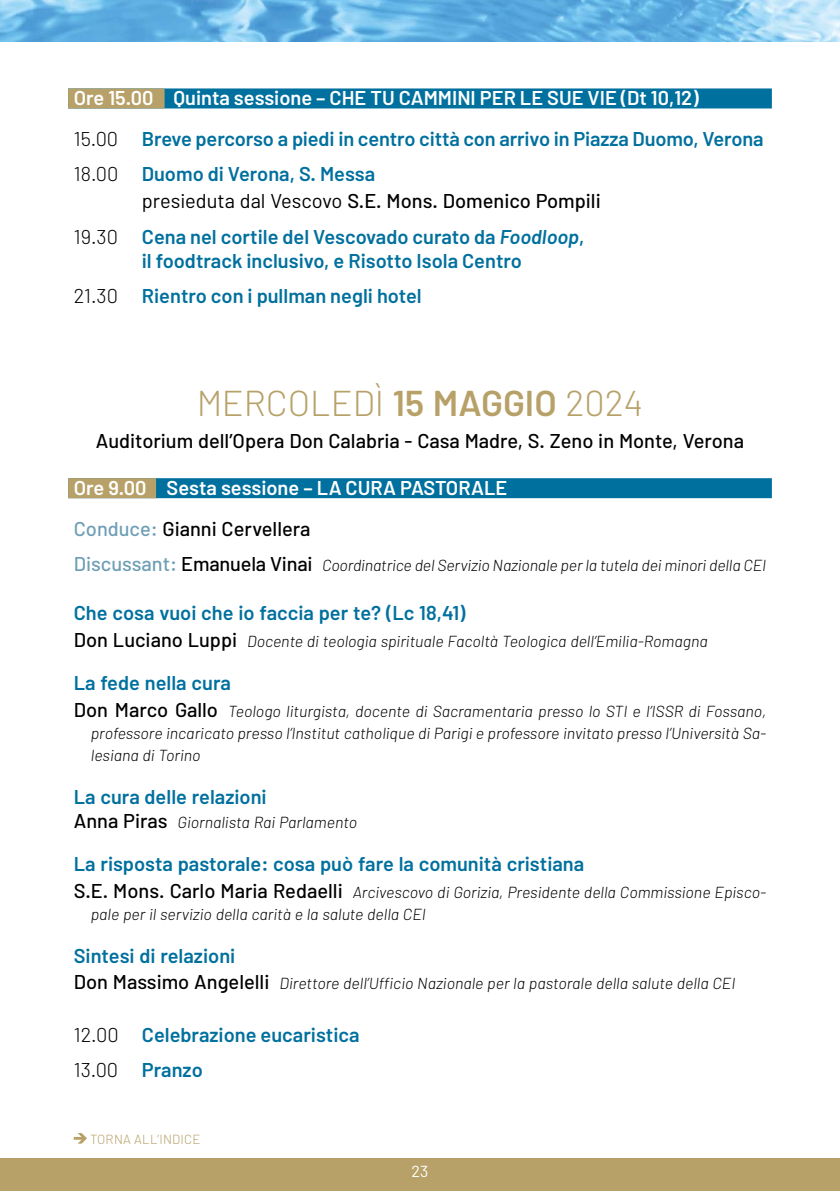
<style>
.page{position:relative;width:840px;height:1191px;background:#fff}
.page>*{position:absolute;margin:0;border:0;box-sizing:border-box;transform-origin:0 0}
.SP_data{font:300 36px "Barlow";color:#b7a168}
.SP_sessioneTitolo{font:600 20px/24px "Barlow";color:#00709e;text-align:center}
.ST_titolointervento{font:600 20px "Barlow";color:#00709e}
.SP_sessione{font:600 20px "Barlow";color:#fff}
.SP_dove{font:500 20px "Barlow";color:#000}
.ST_relatore{font:500 20px "Barlow";color:#000}
.ST_spiegazione{font:500 20px "Barlow";color:#000}
.ST_relatore-2{font:italic 300 16px/22px "Barlow";color:#000;text-align:justify}
.t1{font:16px "Barlow";color:#fff}
.t2{font:300 13.2px "Barlow";letter-spacing:.02em;color:#b7a168}
.s1{font-weight:300;color:#000}
.s2{font-weight:400}
.s3{font-style:italic}
.s4{font-weight:600}
.s5{color:#6d9eb5}
.s6{font-weight:500;font-style:normal;font-size:20px;color:#6d9eb5}
.s7{font-weight:500;font-style:normal;font-size:20px}
</style>
<div class="page">
<img style="left:0;top:0;width:839px;height:41px">
<div style="left:0;top:1158px;width:839px;height:33px;background:#b7a168"></div>
<div style="left:68px;top:88px;width:703px;height:20px;background:#00709e"></div>
<div style="left:68px;top:88px;width:96px;height:20px;background:#b7a168"></div>
<div style="left:68px;top:478px;width:703px;height:20px;background:#00709e"></div>
<div style="left:68px;top:478px;width:88px;height:20px;background:#b7a168"></div>
<svg style="left:74px;top:1133px;width:13px;height:10px"></svg>
<p class="SP_sessione" style="left:74px;top:85px;width:626px">Ore 15.00 Quinta sessione – CHE TU CAMMINI PER LE SUE VIE (Dt 10,12)</p>
<p class="SP_sessioneTitolo" style="left:74px;top:127px;width:691px"><span class="s1">15.00</span> Breve percorso a piedi in centro città con arrivo in Piazza Duomo, Verona</p>
<p class="SP_sessioneTitolo" style="left:74px;top:162px;width:303px"><span class="s1">18.00</span> Duomo di Verona, S. Messa</p>
<p class="ST_relatore" style="left:142px;top:189px;width:460px"><span class="s2">presieduta dal Vescovo</span> S.E. Mons. Domenico Pompili</p>
<p class="SP_sessioneTitolo" style="left:74px;top:224px;width:512px"><span class="s1">19.30</span> Cena nel cortile del Vescovado curato da <span class="s3">Foodloop</span>, il foodtrack inclusivo, e Risotto Isola Centro</p>
<p class="SP_sessioneTitolo" style="left:74px;top:283px;width:349px"><span class="s1">21.30</span> Rientro con i pullman negli hotel</p>
<p class="SP_data" style="left:197px;top:381px;width:447px">MERCOLEDÌ <span class="s4">15 MAGGIO</span> 2024</p>
<p class="SP_dove" style="left:96px;top:428px;width:649px">Auditorium dell’Opera Don Calabria - Casa Madre, S. Zeno in Monte, Verona</p>
<p class="SP_sessione" style="left:74px;top:475px;width:435px">Ore 9.00 Sesta sessione – LA CURA PASTORALE</p>
<p class="ST_spiegazione" style="left:74px;top:516px;width:238px"><span class="s5">Conduce:</span> Gianni Cervellera</p>
<p class="ST_relatore-2" style="left:74px;top:554px;width:693px"><span class="s6">Discussant:</span> <span class="s7">Emanuela Vinai</span> Coordinatrice del Servizio Nazionale per la tutela dei minori della CEI</p>
<p class="ST_titolointervento" style="left:74px;top:600px;width:393px">Che cosa vuoi che io faccia per te? (Lc 18,41)</p>
<p class="ST_relatore-2" style="left:74px;top:629px;width:635px"><span class="s7">Don Luciano Luppi</span> Docente di teologia spirituale Facoltà Teologica dell’Emilia-Romagna</p>
<p class="ST_titolointervento" style="left:74px;top:670px;width:158px">La fede nella cura</p>
<p class="ST_relatore-2" style="left:91px;top:699px;width:676px;text-indent:-17px"><span class="s7">Don Marco Gallo</span> Teologo liturgista, docente di Sacramentaria presso lo STI e l’ISSR di Fossano, professore incaricato presso l’Institut catholique di Parigi e professore invitato presso l’Università Sa&shy;lesiana di Torino</p>
<p class="ST_titolointervento" style="left:74px;top:784px;width:194px">La cura delle relazioni</p>
<p class="ST_relatore-2" style="left:74px;top:810px;width:284px"><span class="s7">Anna Piras</span> Giornalista Rai Parlamento</p>
<p class="ST_titolointervento" style="left:74px;top:851px;width:511px">La risposta pastorale: cosa può fare la comunità cristiana</p>
<p class="ST_relatore-2" style="left:91px;top:880px;width:676px;text-indent:-17px"><span class="s7">S.E. Mons. Carlo Maria Redaelli</span> Arcivescovo di Gorizia, Presidente della Commissione Episco&shy;pale per il servizio della carità e la salute della CEI</p>
<p class="ST_titolointervento" style="left:74px;top:943px;width:163px">Sintesi di relazioni</p>
<p class="ST_relatore-2" style="left:74px;top:972px;width:662px"><span class="s7">Don Massimo Angelelli</span> Direttore dell’Ufficio Nazionale per la pastorale della salute della CEI</p>
<p class="SP_sessioneTitolo" style="left:74px;top:1022px;width:287px"><span class="s1">12.00</span> Celebrazione eucaristica</p>
<p class="SP_sessioneTitolo" style="left:74px;top:1057px;width:130px"><span class="s1">13.00</span> Pranzo</p>
<p class="t2" style="left:90px;top:1130px;width:112px">TORNA ALL’INDICE</p>
<p class="t1" style="left:411px;top:1161px;width:18px">23</p>
</div>
